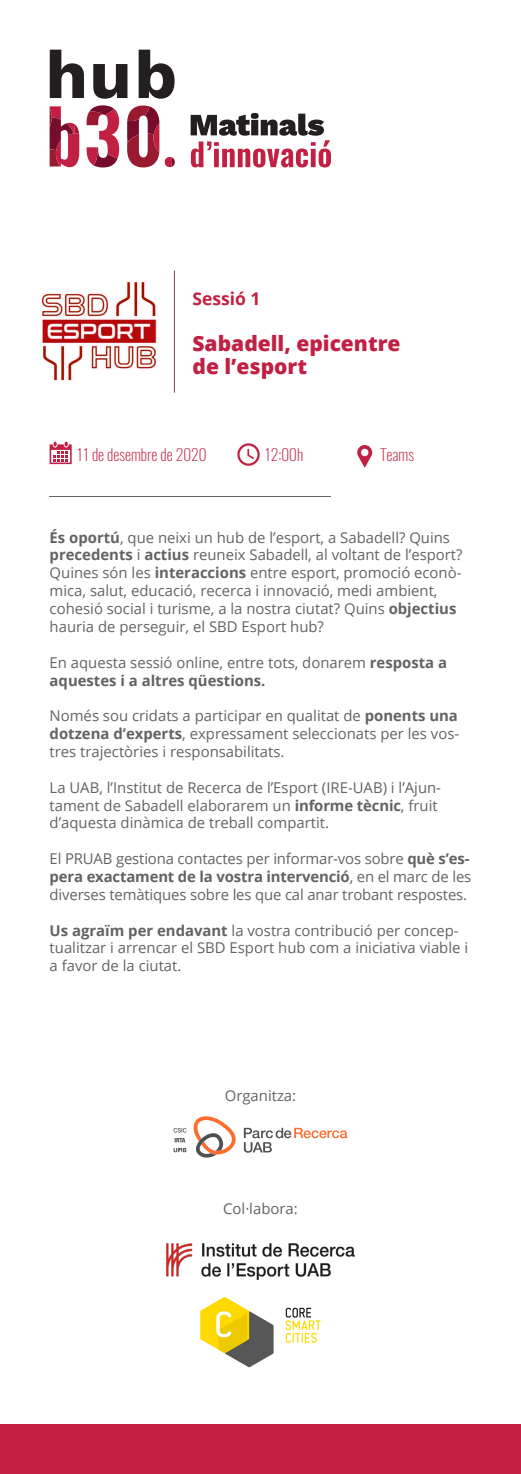
<style>
.page{position:relative;width:521px;height:1474px;background:#fff}
.page>*{position:absolute;margin:0;border:0;box-sizing:border-box;transform-origin:0 0}
.t1{font:800 21px/22.8px "Open Sans";color:#c12043}
.t2{font:700 17.5px "Open Sans";color:#c12043}
.t3{font:200 15.75px "Oswald";color:#c12043}
.t4{font:14.88px/17.8px "Open Sans";color:#636366}
.s1{font-weight:700}
</style>
<div class="page">
<hr style="left:50px;top:495px;width:281px;height:1px;background:#636366">
<div style="left:0;top:1424px;width:521px;height:49px;background:#c12043"></div>
<svg style="left:50px;top:106px;width:29px;height:61px"></svg>
<svg style="left:87px;top:105px;width:32px;height:62px"></svg>
<svg style="left:127px;top:105px;width:32px;height:62px"></svg>
<svg style="left:50px;top:50px;width:34px;height:48px"></svg>
<svg style="left:93px;top:64px;width:34px;height:35px"></svg>
<svg style="left:139px;top:50px;width:36px;height:49px"></svg>
<svg style="left:165px;top:157px;width:10px;height:10px"></svg>
<svg style="left:237px;top:443px;width:23px;height:23px"></svg>
<svg style="left:50px;top:441px;width:22px;height:23px"></svg>
<svg style="left:357px;top:445px;width:15px;height:22px"></svg>
<svg style="left:191px;top:113px;width:140px;height:54px"></svg>
<img style="left:166px;top:1243px;width:190px;height:35px">
<svg style="left:200px;top:1297px;width:74px;height:70px"></svg>
<svg style="left:286px;top:1307px;width:35px;height:35px"></svg>
<svg style="left:174px;top:1128px;width:12px;height:24px"></svg>
<svg style="left:244px;top:1127px;width:103px;height:25px"></svg>
<svg style="left:193px;top:1116px;width:43px;height:41px"></svg>
<img style="left:41px;top:279px;width:133px;height:104px">
<hr style="left:174px;top:270px;width:1px;height:122px;background:#794545">
<p class="t2" style="left:192px;top:287px;width:70px">Sessió 1</p>
<p class="t1" style="left:192px;top:331px;width:209px">Sabadell, epicentre de l’esport</p>
<p class="t3" style="left:76px;top:444px;width:132px">11 de desembre de 2020</p>
<p class="t3" style="left:264px;top:444px;width:40px">12:00h</p>
<p class="t3" style="left:381px;top:444px;width:35px">Teams</p>
<p class="t4" style="left:50px;top:528px;width:414px"><span class="s1">És oportú</span>, que neixi un hub de l’esport, a Sabadell? Quins <span class="s1">precedents</span> i <span class="s1">actius</span> reuneix Sabadell, al voltant de l’esport?<br>Quines són les <span class="s1">interaccions</span> entre esport, promoció econò&shy;mica, salut, educació, recerca i innovació, medi ambient, cohesió social i turisme, a la nostra ciutat? Quins <span class="s1">objectius </span>hauria de perseguir, el SBD Esport hub?</p>
<p class="t4" style="left:50px;top:653px;width:399px">En aquesta sessió online, entre tots, donarem <span class="s1">resposta a aquestes i a altres qüestions.</span></p>
<p class="t4" style="left:50px;top:706px;width:411px;text-align:justify">Només sou cridats a participar en qualitat de <span class="s1">ponents una dotzena d’experts</span>, expressament seleccionats per les vos&shy;tres trajectòries i responsabilitats.</p>
<p class="t4" style="left:50px;top:778px;width:393px">La UAB, l’Institut de Recerca de l’Esport (IRE-UAB) i l’Ajun&shy;tament de Sabadell elaborarem un <span class="s1">informe tècnic</span>, fruit d’aquesta dinàmica de treball compartit.</p>
<p class="t4" style="left:50px;top:849px;width:423px;text-align:justify">El PRUAB gestiona contactes per informar-vos sobre <span class="s1">què s’es&shy;pera exactament de la vostra intervenció</span>, en el marc de les diverses temàtiques sobre les que cal anar trobant respostes.</p>
<p class="t4" style="left:50px;top:920px;width:420px"><span class="s1">Us agraïm per endavant</span> la vostra contribució per concep&shy;tualitzar i arrencar el SBD Esport hub com a iniciativa viable i a favor de la ciutat.</p>
<p class="t4" style="left:225px;top:1086px;width:73px">Organitza:</p>
<p class="t4" style="left:223px;top:1198px;width:76px">Col·labora:</p>
</div>
